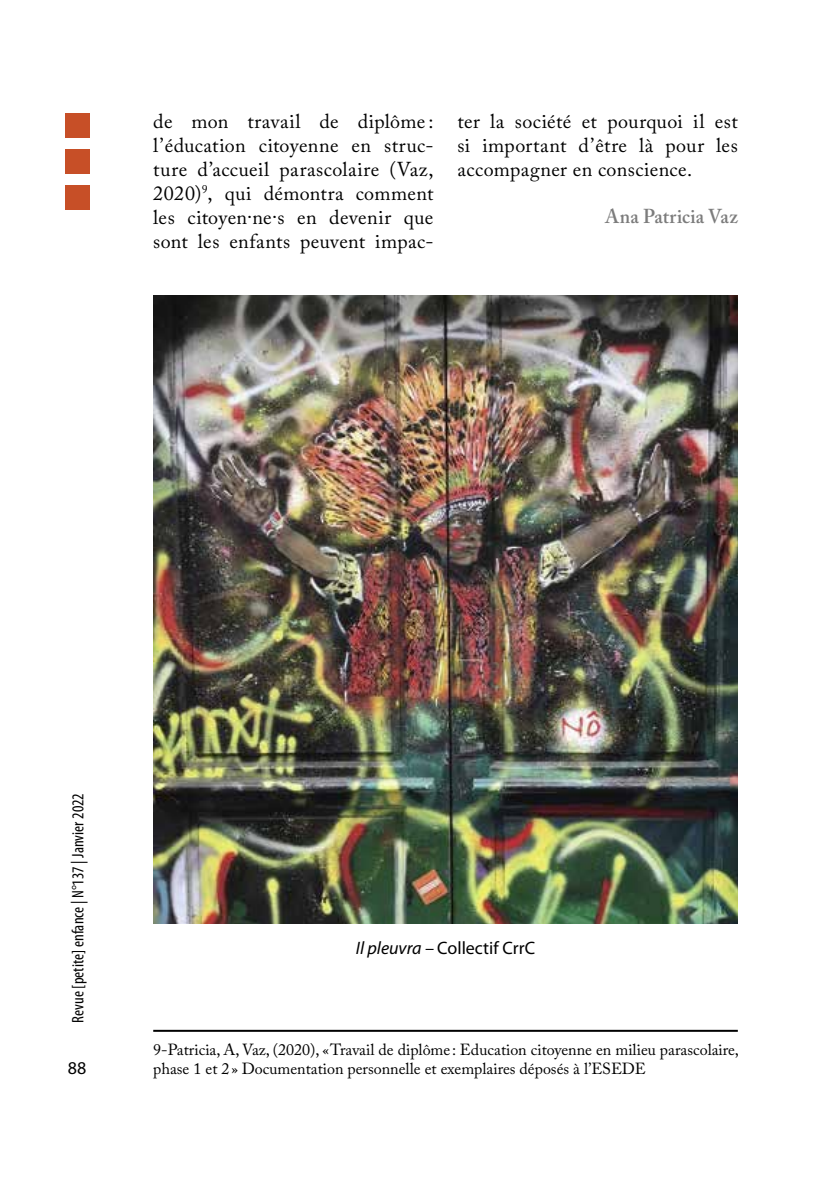
<style>
.page{position:relative;width:840px;height:1191px;background:#fff}
.page>*{position:absolute;margin:0;border:0;box-sizing:border-box;transform-origin:0 0}
.t1{font:20px/24px "Adobe Caslon Pro";letter-spacing:.02em;color:#000;text-align:justify}
.t2{font:600 20px "Adobe Caslon Pro";letter-spacing:.01em;color:#7c7c7c;scale:.95 1}
.t3{font:18px "Myriad Pro";color:#000}
.t4{font:condensed 16.8px "Myriad Pro";color:#000}
.t5{font:16px/19.2px "Adobe Caslon Pro";color:#000}
.s1{font-style:italic}
</style>
<div class="page">
<div style="left:65px;top:113px;width:24px;height:24px;background:#c74f27"></div>
<div style="left:65px;top:149px;width:24px;height:24px;background:#c74f27"></div>
<div style="left:65px;top:185px;width:24px;height:24px;background:#c74f27"></div>
<hr style="left:153px;top:1029px;width:584px;height:2px;background:#000">
<img style="left:153px;top:296px;width:584px;height:627px">
<p class="t1" style="left:153px;top:109px;width:281px">de mon travail de diplôme : l’éducation citoyenne en struc&shy;ture d’accueil parascolaire (Vaz, 2020)<sup>9</sup>, qui démontra comment les citoyen·ne·s en devenir que sont les enfants peuvent impac-</p>
<p class="t1" style="left:457px;top:109px;width:281px">ter la société et pourquoi il est si important d’être là pour les accompagner en conscience.</p>
<p class="t2" style="left:604px;top:204px;width:141px">Ana Patricia Vaz</p>
<p class="t4" style="left:68px;top:1022px;width:231px;rotate:-90deg">Revue [petite] enfance | N°137 | Janvier 2022</p>
<p class="t3" style="left:68px;top:1056px;width:20px">88</p>
<p class="t3" style="left:355px;top:936px;width:181px"><span class="s1">Il pleuvra –</span> Collectif CrrC</p>
<p class="t5" style="left:153px;top:1039px;width:587px">9-Patricia, A, Vaz, (2020), «Travail de diplôme : Education citoyenne en milieu parascolaire, phase 1 et 2» Documentation personnelle et exemplaires déposés à l’ESEDE</p>
</div>
